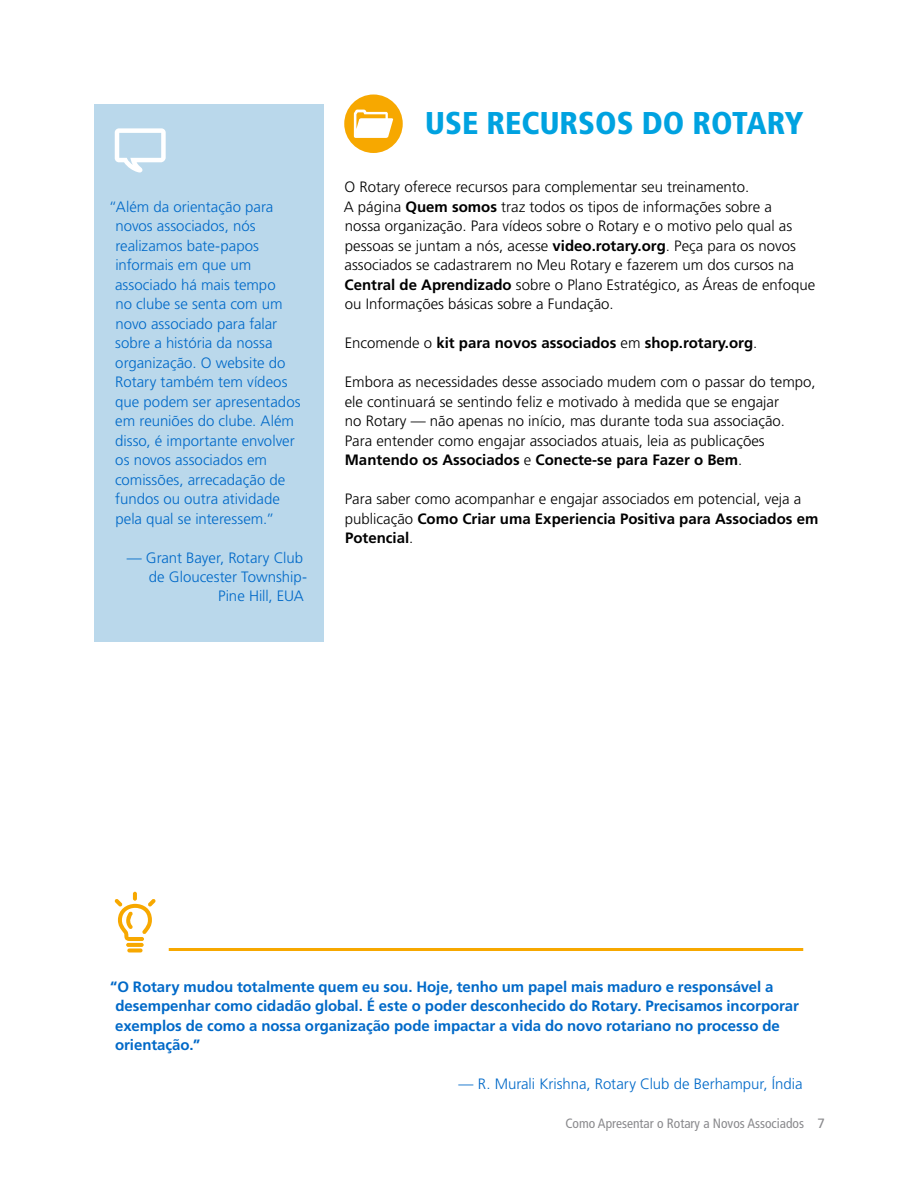
<style>
.page{position:relative;width:918px;height:1188px;background:#fff}
.page>*{position:absolute;margin:0;border:0;box-sizing:border-box;transform-origin:0 0}
.t1{font:900 condensed 31.5px "Frutiger LT Std";color:#00a2e0}
.t2{font:300 15px/19.5px "Frutiger LT Std";color:#000}
.t3{font:300 15px/19.5px "Frutiger LT Std";color:#0069c8}
.t4{font:700 15px/19.5px "Frutiger LT Std";letter-spacing:-.005em;color:#0069c8}
.t5{font:700 15px "Frutiger LT Std";color:#000}
.t6{font:condensed 13.5px "Frutiger LT Std";color:#8a8a8d}
.s1{font-weight:700}
.s2{font-weight:300}
.s3{font-stretch:normal}
</style>
<div class="page">
<div style="left:344px;top:94px;width:59px;height:59px;background:#f7a800;border-radius:50%"></div>
<svg style="left:354px;top:110px;width:39px;height:28px"></svg>
<hr style="left:169px;top:948px;width:634px;height:3px;background:#f7a800">
<svg style="left:115px;top:892px;width:41px;height:60px"></svg>
<div style="left:94px;top:104px;width:230px;height:537px;background:#bad8eb"></div>
<svg style="left:115px;top:128px;width:51px;height:44px"></svg>
<p class="t3" style="left:115px;top:197px;width:187px;text-indent:-6px">“Além da orientação para novos associados, nós realizamos bate-papos informais em que um associado há mais tempo<br>no clube se senta com um novo associado para falar sobre a história da nossa organização. O website do<br>Rotary também tem vídeos que podem ser apresentados em reuniões do clube. Além disso, é importante envolver os novos associados em comissões, arrecadação de fundos ou outra atividade pela qual se interessem.”</p>
<p class="t3" style="left:127px;top:548px;width:182px;text-align:right">— Grant Bayer, Rotary Club de Gloucester Township-<br>Pine Hill, EUA</p>
<h1 class="t1" style="left:425px;top:104px;width:380px">USE RECURSOS DO ROTARY</h1>
<p class="t2" style="left:344px;top:177px;width:473px">O Rotary oferece recursos para complementar seu treinamento.<br>A página <span class="s1">Quem somos</span> traz todos os tipos de informações sobre a<br>nossa organização. Para vídeos sobre o Rotary e o motivo pelo qual as pessoas se juntam a nós, acesse <span class="s1">video.rotary.org</span>. Peça para os novos associados se cadastrarem no Meu Rotary e fazerem um dos cursos na <span class="s1">Central de Aprendizado</span> sobre o Plano Estratégico, as Áreas de enfoque ou Informações básicas sobre a Fundação.</p>
<p class="t5" style="left:345px;top:334px;width:414px"><span class="s2">Encomende o</span> kit para novos associados <span class="s2">em</span> shop.rotary.org<span class="s2">.</span></p>
<p class="t2" style="left:345px;top:372px;width:472px">Embora as necessidades desse associado mudem com o passar do tempo, ele continuará se sentindo feliz e motivado à medida que se engajar<br>no Rotary — não apenas no início, mas durante toda sua associação.<br>Para entender como engajar associados atuais, leia as publicações <span class="s1">Mantendo os Associados</span> e <span class="s1">Conecte-se para Fazer o Bem</span>.</p>
<p class="t2" style="left:345px;top:489px;width:475px">Para saber como acompanhar e engajar associados em potencial, veja a publicação <span class="s1">Como Criar uma Experiencia Positiva para Associados em<br>Potencial</span>.</p>
<p class="t4" style="left:115px;top:977px;width:685px;text-indent:-5px">“O Rotary mudou totalmente quem eu sou. Hoje, tenho um papel mais maduro e responsável a desempenhar como cidadão global. É este o poder desconhecido do Rotary. Precisamos incorporar exemplos de como a nossa organização pode impactar a vida do novo rotariano no processo de orientação.”</p>
<p class="t3" style="left:459px;top:1074px;width:345px">— R. Murali Krishna, Rotary Club de Berhampur, Índia</p>
<p class="t6" style="left:565px;top:1115px;width:261px">Como Apresentar o Rotary a Novos Associados <span class="s3">7</span></p>
</div>
